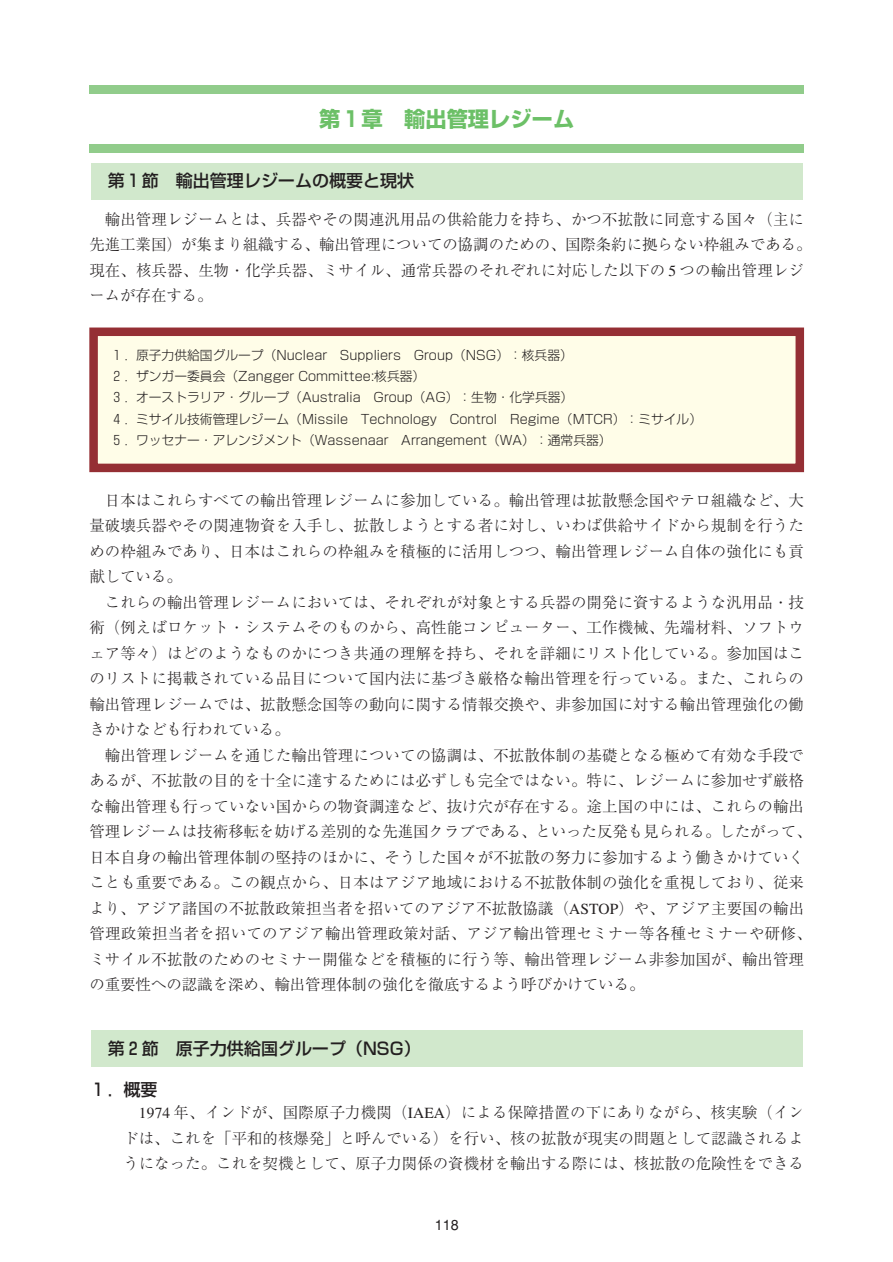
<style>
.page{position:relative;width:893px;height:1262px;background:#fff}
.page>*{position:absolute;margin:0;border:0;box-sizing:border-box;transform-origin:0 0}
.t1{font:700 21.3px "Shin Go";color:#6cc067}
.t2{font:500 16.95px "Shin Go";color:#231f20}
.t3{font:300 15.45px/25.5px "Ryumin";letter-spacing:.005em;color:#231f20;text-align:justify}
.t4{font:500 14.4px "Gothic BBB";color:#231f20}
.t5{font:300 12.75px/21.3px "Shin Go";color:#231f20}
</style>
<div class="page">
<div style="left:91px;top:1030px;width:711px;height:37px;background:#d1e8cc"></div>
<div style="left:91px;top:163px;width:711px;height:36px;background:#d1e8cc"></div>
<div style="left:89px;top:85px;width:715px;height:9px;background:#91cc8b"></div>
<div style="left:89px;top:145px;width:715px;height:8px;background:#91cc8b"></div>
<div style="left:94px;top:332px;width:705px;height:136px;background:#fffde8"></div>
<div style="left:89px;top:327px;width:715px;height:145px;border:9px solid #952f34"></div>
<h1 class="t1" style="left:319px;top:111px;width:257px">第１章　輸出管理レジーム</h1>
<p class="t2" style="left:108px;top:175px;width:308px">第１節　輸出管理レジームの概要と現状</p>
<p class="t3" style="left:89px;top:208px;width:723px;text-align:left;text-indent:16px">輸出管理レジームとは、兵器やその関連汎用品の供給能力を持ち、かつ不拡散に同意する国々（主に先進工業国）が集まり組織する、輸出管理についての協調のための、国際条約に拠らない枠組みである。現在、核兵器、生物・化学兵器、ミサイル、通常兵器のそれぞれに対応した以下の 5 つの輸出管理レジームが存在する。</p>
<p class="t5" style="left:111px;top:346px;width:593px">１．原子力供給国グループ（Nuclear Suppliers Group（NSG）：核兵器）<br>２．ザンガー委員会（Zangger Committee:核兵器）<br>３．オーストラリア・グループ（Australia Group（AG）：生物・化学兵器）<br>４．ミサイル技術管理レジーム（Missile Technology Control Regime（MTCR）：ミサイル）５．ワッセナー・アレンジメント（Wassenaar Arrangement（WA）：通常兵器）</p>
<p class="t3" style="left:89px;top:489px;width:716px;text-indent:16px">日本はこれらすべての輸出管理レジームに参加している。輸出管理は拡散懸念国やテロ組織など、大量破壊兵器やその関連物資を入手し、拡散しようとする者に対し、いわば供給サイドから規制を行うための枠組みであり、日本はこれらの枠組みを積極的に活用しつつ、輸出管理レジーム自体の強化にも貢献している。</p>
<p class="t3" style="left:89px;top:591px;width:716px;text-indent:16px">これらの輸出管理レジームにおいては、それぞれが対象とする兵器の開発に資するような汎用品・技術（例えばロケット・システムそのものから、高性能コンピューター、工作機械、先端材料、ソフトウェア等々）はどのようなものかにつき共通の理解を持ち、それを詳細にリスト化している。参加国はこのリストに掲載されている品目について国内法に基づき厳格な輸出管理を行っている。また、これらの輸出管理レジームでは、拡散懸念国等の動向に関する情報交換や、非参加国に対する輸出管理強化の働きかけなども行われている。</p>
<p class="t3" style="left:89px;top:744px;width:724px;text-align:left;text-indent:16px">輸出管理レジームを通じた輸出管理についての協調は、不拡散体制の基礎となる極めて有効な手段であるが、不拡散の目的を十全に達するためには必ずしも完全ではない。特に、レジームに参加せず厳格な輸出管理も行っていない国からの物資調達など、抜け穴が存在する。途上国の中には、これらの輸出管理レジームは技術移転を妨げる差別的な先進国クラブである、といった反発も見られる。したがって、日本自身の輸出管理体制の堅持のほかに、そうした国々が不拡散の努力に参加するよう働きかけていくことも重要である。この観点から、日本はアジア地域における不拡散体制の強化を重視しており、従来より、アジア諸国の不拡散政策担当者を招いてのアジア不拡散協議（ASTOP）や、アジア主要国の輸出管理政策担当者を招いてのアジア輸出管理政策対話、アジア輸出管理セミナー等各種セミナーや研修、ミサイル不拡散のためのセミナー開催などを積極的に行う等、輸出管理レジーム非参加国が、輸出管理の重要性への認識を深め、輸出管理体制の強化を徹底するよう呼びかけている。</p>
<p class="t2" style="left:108px;top:1042px;width:314px">第２節　原子力供給国グループ（NSG）</p>
<p class="t2" style="left:89px;top:1083px;width:70px">１．概要</p>
<p class="t3" style="left:123px;top:1101px;width:682px;text-indent:16px">1974 年、インドが、国際原子力機関（IAEA）による保障措置の下にありながら、核実験（インドは、これを「平和的核爆発」と呼んでいる）を行い、核の拡散が現実の問題として認識されるようになった。これを契機として、原子力関係の資機材を輸出する際には、核拡散の危険性をできる</p>
<p class="t4" style="left:434px;top:1219px;width:25px">118</p>
</div>
